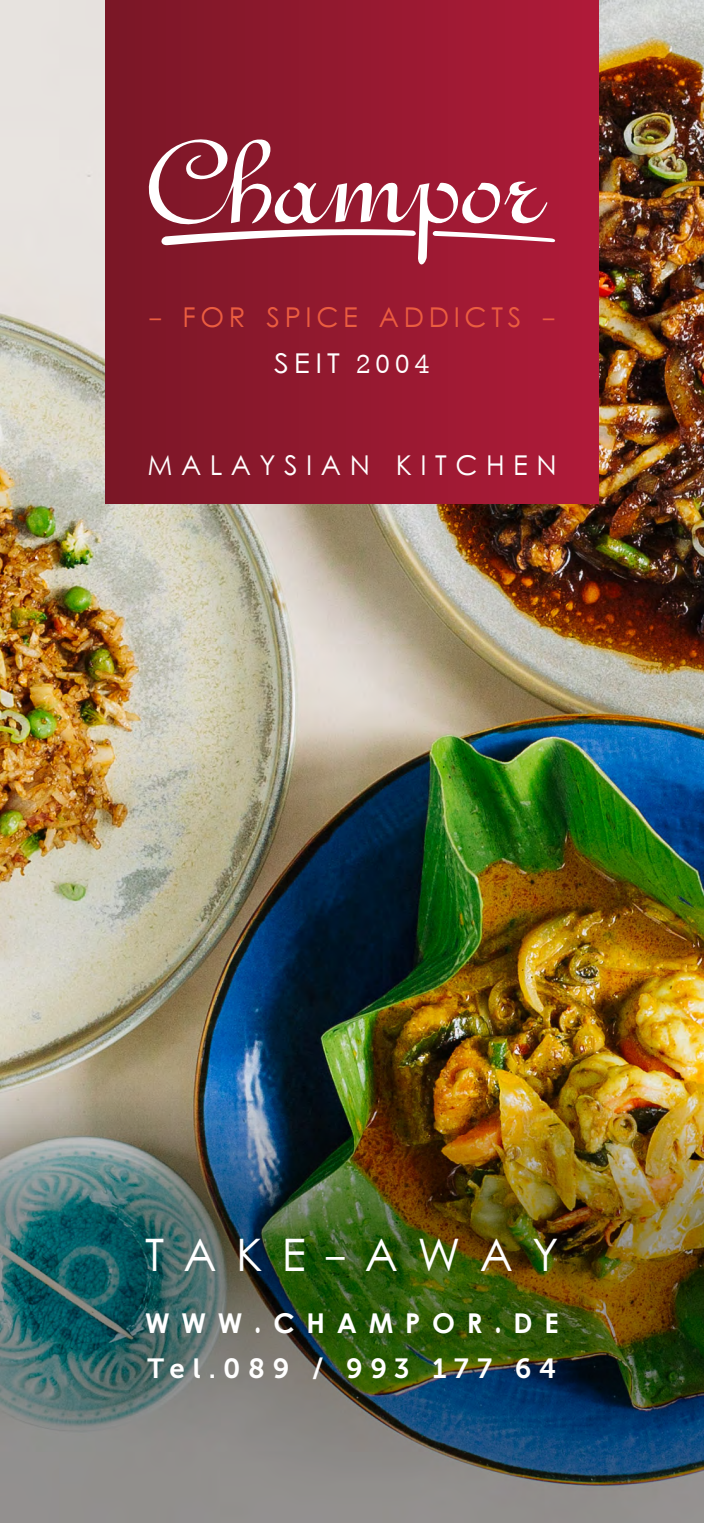
<style>
.page{position:relative;width:704px;height:1523px;background:#fff}
.page>*{position:absolute;margin:0;border:0;box-sizing:border-box;transform-origin:0 0}
.t1{font:44.81px "Levenim";letter-spacing:.43em;color:#fff}
.t2{font:27.56px "Museo Sans 700";letter-spacing:.275em;color:#fff}
.t3{font:27.31px "Levenim";letter-spacing:.17em;color:#eb5d40}
.t4{font:27.31px "Levenim";letter-spacing:.31em;color:#fff}
.t5{font:700 27.31px "Levenim";letter-spacing:.43em;color:#fff}
.t6{font:27.31px "Levenim";letter-spacing:.155em;color:#fff;scale:1.1 1}
</style>
<div class="page">
<img style="left:0;top:0;width:703px;height:782px">
<div style="left:105px;top:0;width:493px;height:503px;background:linear-gradient(to right,#791726,#b01a39)"></div>
<svg style="left:148px;top:139px;width:407px;height:126px"></svg>
<img style="left:0;top:782px;width:703px;height:740px">
<p class="t3" style="left:149px;top:301px;width:407px">- FOR SPICE ADDICTS -</p>
<p class="t6" style="left:274px;top:347px;width:143px">SEIT 2004</p>
<p class="t4" style="left:147px;top:449px;width:410px">MALAYSIAN KITCHEN</p>
<h1 class="t1" style="left:145px;top:1229px;width:415px">TAKE-AWAY</h1>
<p class="t5" style="left:145px;top:1307px;width:415px">WWW.CHAMPOR.DE</p>
<p class="t2" style="left:147px;top:1353px;width:410px">Tel.089 / 993 177 64</p>
</div>
